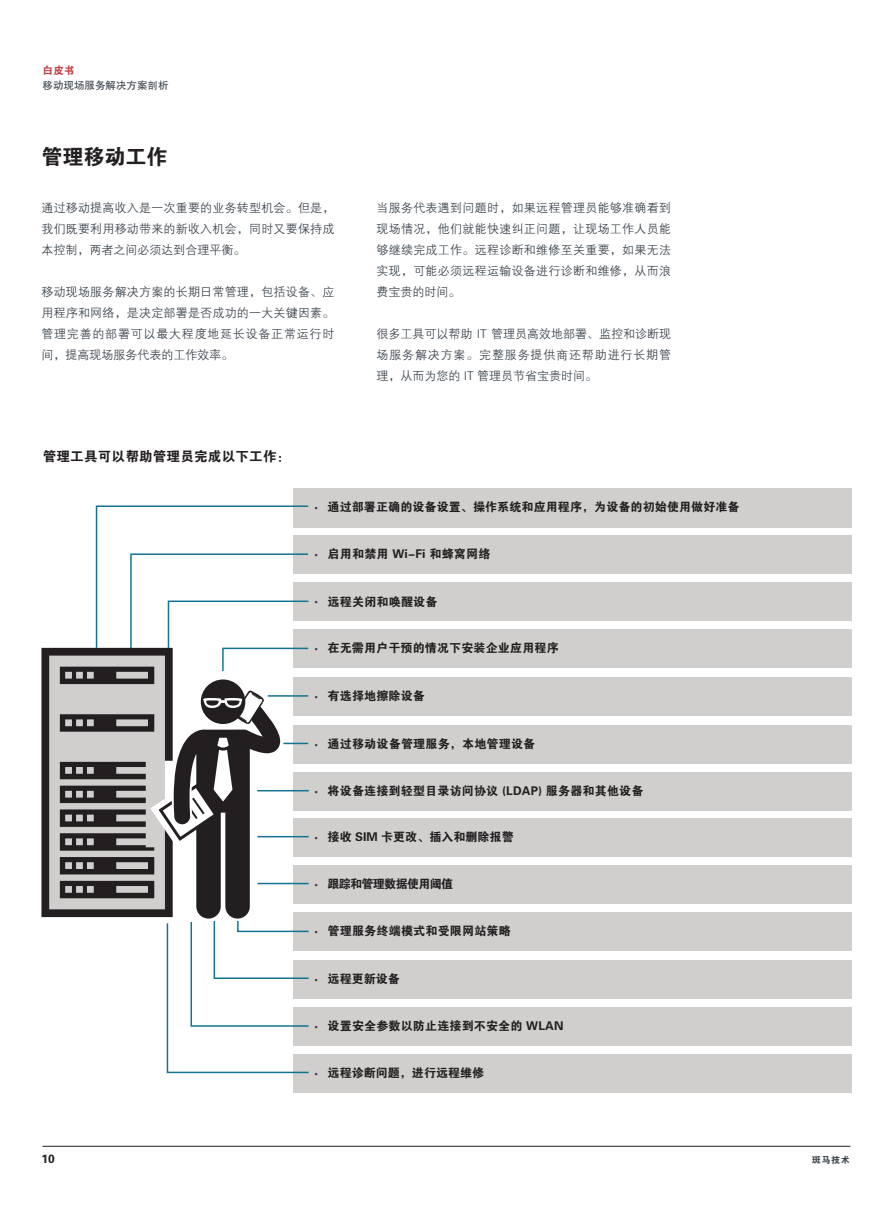
<style>
.page{position:relative;width:893px;height:1212px;background:#fff}
.page>*{position:absolute;margin:0;border:0;box-sizing:border-box;transform-origin:0 0}
.t1{font:21px "FZDHTJW GB1 0";color:#231f20}
.t2{font:13.5px "FZDHTJW GB1 0";letter-spacing:.02em;color:#231f20}
.t3{font:12px/21px "FZZDXJW GB1 0";letter-spacing:.02em;color:#374049;text-align:justify}
.t4{font:12px "FZDHTJW GB1 0";letter-spacing:.015em;color:#231f20}
.t5{font:12px "FZDHTJW GB1 0";letter-spacing:-.055em;color:#231f20}
.t6{font:10.5px "FZHTJW GB1 0";color:#374049}
.t7{font:10.5px "FZDHTJW GB1 0";color:#c43b44}
.t8{font:9px "FZDHTJW GB1 0";color:#374049}
.s1{font-family:"Proxima Nova";font-weight:300;color:#374049}
</style>
<div class="page">
<div style="left:293px;top:582px;width:558px;height:39px;background:#d1cfce"></div>
<div style="left:293px;top:488px;width:558px;height:39px;background:#d1cfce"></div>
<div style="left:293px;top:535px;width:558px;height:39px;background:#d1cfce"></div>
<div style="left:293px;top:629px;width:558px;height:39px;background:#d1cfce"></div>
<div style="left:293px;top:677px;width:558px;height:39px;background:#d1cfce"></div>
<div style="left:293px;top:725px;width:558px;height:39px;background:#d1cfce"></div>
<div style="left:293px;top:772px;width:558px;height:39px;background:#d1cfce"></div>
<div style="left:293px;top:818px;width:558px;height:39px;background:#d1cfce"></div>
<div style="left:293px;top:865px;width:558px;height:38px;background:#d1cfce"></div>
<div style="left:293px;top:912px;width:558px;height:39px;background:#d1cfce"></div>
<div style="left:293px;top:960px;width:558px;height:38px;background:#d1cfce"></div>
<div style="left:293px;top:1007px;width:558px;height:39px;background:#d1cfce"></div>
<div style="left:293px;top:1054px;width:558px;height:38px;background:#d1cfce"></div>
<svg style="left:41px;top:505px;width:269px;height:569px"></svg>
<hr style="left:43px;top:1146px;width:807px;height:1px;background:#231f20">
<p class="t7" style="left:43px;top:65px;width:34px">白皮书</p>
<p class="t6" style="left:43px;top:79px;width:127px">移动现场服务解决方案剖析</p>
<h1 class="t1" style="left:41px;top:145px;width:127px">管理移动工作</h1>
<p class="t3" style="left:41px;top:198px;width:294px">通过移动提高收入是一次重要的业务转型机会。但是，我们既要利用移动带来的新收入机会，同时又要保持成本控制，两者之间必须达到合理平衡。</p>
<p class="t3" style="left:41px;top:282px;width:294px">移动现场服务解决方案的长期日常管理，包括设备、应用程序和网络，是决定部署是否成功的一大关键因素。管理完善的部署可以最大程度地延长设备正常运行时间，提高现场服务代表的工作效率。</p>
<p class="t2" style="left:43px;top:449px;width:249px">管理工具可以帮助管理员完成以下工作：</p>
<p class="t3" style="left:376px;top:198px;width:296px">当服务代表遇到问题时，如果远程管理员能够准确看到现场情况，他们就能快速纠正问题，让现场工作人员能够继续完成工作。远程诊断和维修至关重要，如果无法实现，可能必须远程运输设备进行诊断和维修，从而浪费宝贵的时间。</p>
<p class="t3" style="left:376px;top:324px;width:296px">很多工具可以帮助 IT 管理员高效地部署、监控和诊断现场服务解决方案。完整服务提供商还帮助进行长期管理，从而为您的 IT 管理员节省宝贵时间。</p>
<p class="t4" style="left:41px;top:1153px;width:15px">10</p>
<p class="t4" style="left:314px;top:500px;width:427px"><span class="s1">•</span> 通过部署正确的设备设置、操作系统和应用程序，为设备的初始使用做好准备</p>
<p class="t4" style="left:314px;top:547px;width:178px"><span class="s1">•</span> 启用和禁用 Wi-Fi 和蜂窝网络</p>
<p class="t4" style="left:314px;top:595px;width:125px"><span class="s1">•</span> 远程关闭和唤醒设备</p>
<p class="t4" style="left:314px;top:642px;width:246px"><span class="s1">•</span> 在无需用户干预的情况下安装企业应用程序</p>
<p class="t4" style="left:314px;top:689px;width:112px"><span class="s1">•</span> 有选择地擦除设备</p>
<p class="t4" style="left:314px;top:737px;width:223px"><span class="s1">•</span> 通过移动设备管理服务，本地管理设备</p>
<p class="t4" style="left:314px;top:784px;width:331px"><span class="s1">•</span> 将设备连接到轻型目录访问协议 (LDAP) 服务器和其他设备</p>
<p class="t4" style="left:314px;top:830px;width:201px"><span class="s1">•</span> 接收 SIM 卡更改、插入和删除报警</p>
<p class="t5" style="left:314px;top:877px;width:140px"><span class="s1">•</span> 跟踪和管理数据使用阈值</p>
<p class="t4" style="left:314px;top:925px;width:198px"><span class="s1">•</span> 管理服务终端模式和受限网站策略</p>
<p class="t4" style="left:314px;top:972px;width:87px"><span class="s1">•</span> 远程更新设备</p>
<p class="t4" style="left:314px;top:1019px;width:251px"><span class="s1">•</span> 设置安全参数以防止连接到不安全的 WLAN</p>
<p class="t4" style="left:314px;top:1066px;width:172px"><span class="s1">•</span> 远程诊断问题，进行远程维修</p>
<p class="t8" style="left:812px;top:1155px;width:39px">斑马技术</p>
</div>
